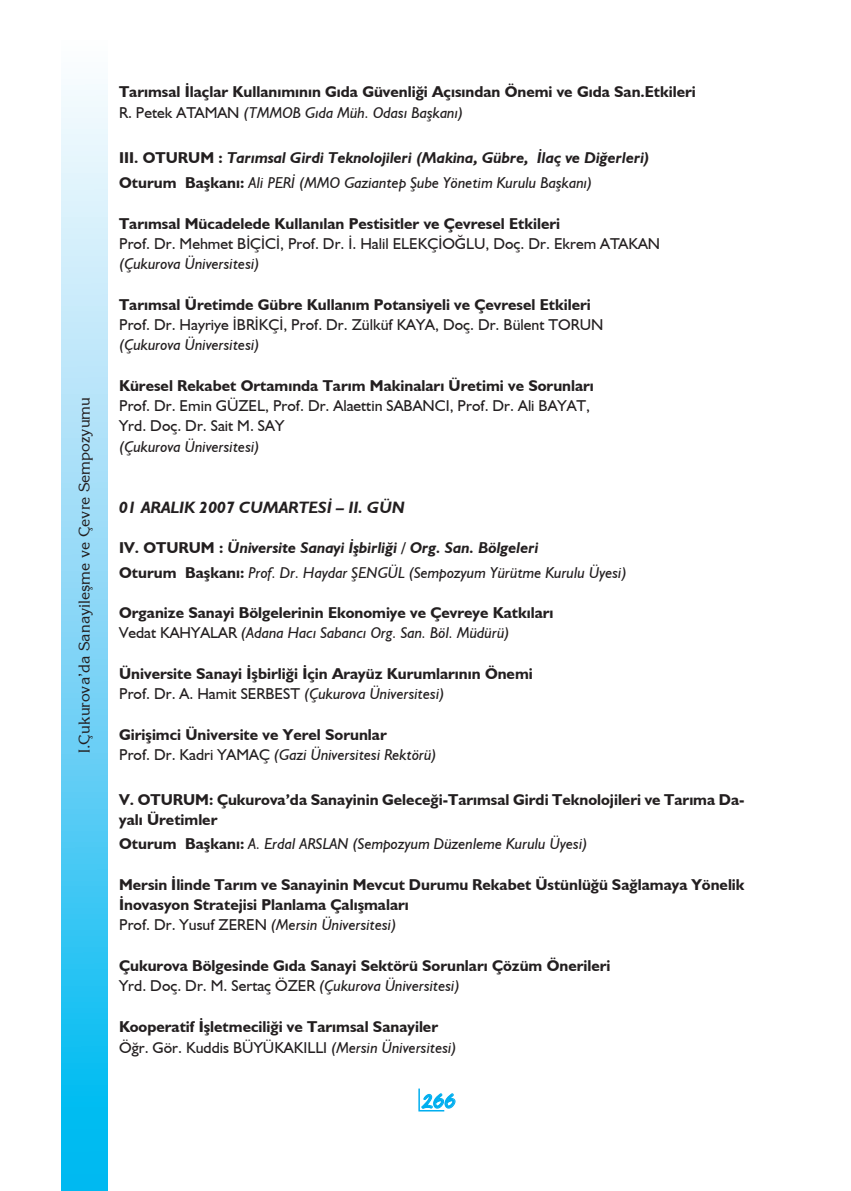
<style>
.page{position:relative;width:851px;height:1191px;background:#fff}
.page>*{position:absolute;margin:0;border:0;box-sizing:border-box;transform-origin:0 0}
.t1{font:22.5px "Cosmic Plain";color:#00aeef}
.t2{font:italic 700 16.5px "Humanist 521 BT";color:#231f20}
.t3{font:700 15.75px/20.2px "Humanist 521 BT";color:#231f20}
.t4{font:italic 15.75px/24.5px "Humanist 521 BT";color:#231f20}
.t5{font:15.75px/20.2px "Humanist 521 BT";color:#231f20}
.t6{font:italic 700 15.75px/24.8px "Humanist 521 BT";color:#231f20}
.t7{font:15px "TR Eagles";color:#231f20}
.s1{font-weight:400}
.s2{font-weight:400;font-style:italic}
.s3{font-style:normal}
.s4{font-weight:700;font-style:normal}
.s5{font-weight:700}
</style>
<div class="page">
<div style="left:61px;top:0;width:46px;height:1191px;background:linear-gradient(to bottom,#fffefe,#00b5f0)"></div>
<hr style="left:418px;top:1088px;width:2px;height:22px;background:#00aeef">
<svg style="left:418px;top:1093px;width:37px;height:18px"></svg>
<p class="t7" style="left:75px;top:753px;width:357px;rotate:-90deg">I.Çukurova’da Sanayileşme ve Çevre Sempozyumu</p>
<p class="t3" style="left:119px;top:81px;width:578px">Tarımsal İlaçlar Kullanımının Gıda Güvenliği Açısından Önemi ve Gıda San.Etkileri<br><span class="s1">R. Petek ATAMAN</span> <span class="s2">(TMMOB Gıda Müh. Odası Başkanı)</span></p>
<p class="t6" style="left:119px;top:145px;width:532px"><span class="s3">III. OTURUM :</span> Tarımsal Girdi Teknolojileri (Makina, Gübre, İlaç ve Diğerleri)<br><span class="s3">Oturum Başkanı:</span> <span class="s1">Ali PERİ (MMO Gaziantep Şube Yönetim Kurulu Başkanı)</span></p>
<p class="t3" style="left:119px;top:213px;width:442px">Tarımsal Mücadelede Kullanılan Pestisitler ve Çevresel Etkileri</p>
<p class="t5" style="left:119px;top:233px;width:542px">Prof. Dr. Mehmet BİÇİCİ, Prof. Dr. İ. Halil ELEKÇİOĞLU, Doç. Dr. Ekrem ATAKAN</p>
<p class="t4" style="left:119px;top:251px;width:142px">(Çukurova Üniversitesi)</p>
<p class="t3" style="left:119px;top:294px;width:473px">Tarımsal Üretimde Gübre Kullanım Potansiyeli ve Çevresel Etkileri</p>
<p class="t5" style="left:119px;top:314px;width:485px">Prof. Dr. Hayriye İBRİKÇİ, Prof. Dr. Zülküf KAYA, Doç. Dr. Bülent TORUN</p>
<p class="t4" style="left:119px;top:332px;width:142px">(Çukurova Üniversitesi)</p>
<p class="t3" style="left:119px;top:375px;width:476px">Küresel Rekabet Ortamında Tarım Makinaları Üretimi ve Sorunları</p>
<p class="t5" style="left:119px;top:395px;width:472px">Prof. Dr. Emin GÜZEL, Prof. Dr. Alaettin SABANCI, Prof. Dr. Ali BAYAT,<br>Yrd. Doç. Dr. Sait M. SAY</p>
<p class="t4" style="left:119px;top:434px;width:142px">(Çukurova Üniversitesi)</p>
<p class="t2" style="left:119px;top:496px;width:287px">01 ARALIK 2007 CUMARTESİ – II. GÜN</p>
<p class="t4" style="left:119px;top:535px;width:509px"><span class="s4">IV. OTURUM :</span> <span class="s5">Üniversite Sanayi İşbirliği / Org. San. Bölgeleri<br></span><span class="s4">Oturum Başkanı:</span> Prof. Dr. Haydar ŞENGÜL (Sempozyum Yürütme Kurulu Üyesi)</p>
<p class="t3" style="left:119px;top:602px;width:436px">Organize Sanayi Bölgelerinin Ekonomiye ve Çevreye Katkıları<br><span class="s1">Vedat KAHYALAR</span> <span class="s2">(Adana Hacı Sabancı Org. San. Böl. Müdürü)</span></p>
<p class="t3" style="left:119px;top:663px;width:415px">Üniversite Sanayi İşbirliği İçin Arayüz Kurumlarının Önemi<br><span class="s1">Prof. Dr. A. Hamit SERBEST</span> <span class="s2">(Çukurova Üniversitesi)</span></p>
<p class="t3" style="left:119px;top:723px;width:319px">Girişimci Üniversite ve Yerel Sorunlar<br><span class="s1">Prof. Dr. Kadri YAMAÇ</span> <span class="s2">(Gazi Üniversitesi Rektörü)</span></p>
<p class="t3" style="left:119px;top:788px;width:627px">V. OTURUM: Çukurova’da Sanayinin Geleceği-Tarımsal Girdi Teknolojileri ve Tarıma Da&shy;yalı Üretimler</p>
<p class="t4" style="left:119px;top:831px;width:470px"><span class="s4">Oturum Başkanı:</span> A. Erdal ARSLAN (Sempozyum Düzenleme Kurulu Üyesi)</p>
<p class="t3" style="left:119px;top:874px;width:627px">Mersin İlinde Tarım ve Sanayinin Mevcut Durumu Rekabet Üstünlüğü Sağlamaya Yönelik<br>İnovasyon Stratejisi Planlama Çalışmaları<br><span class="s1">Prof. Dr. Yusuf ZEREN</span> <span class="s2">(Mersin Üniversitesi)</span></p>
<p class="t3" style="left:119px;top:955px;width:493px">Çukurova Bölgesinde Gıda Sanayi Sektörü Sorunları Çözüm Önerileri<br><span class="s1">Yrd. Doç. Dr. M. Sertaç ÖZER</span> <span class="s2">(Çukurova Üniversitesi)</span></p>
<p class="t3" style="left:119px;top:1016px;width:339px">Kooperatif İşletmeciliği ve Tarımsal Sanayiler<br><span class="s1">Öğr. Gör. Kuddis BÜYÜKAKILLI</span> <span class="s2">(Mersin Üniversitesi)</span></p>
<h1 class="t1" style="left:421px;top:1085px;width:36px">266</h1>
</div>
